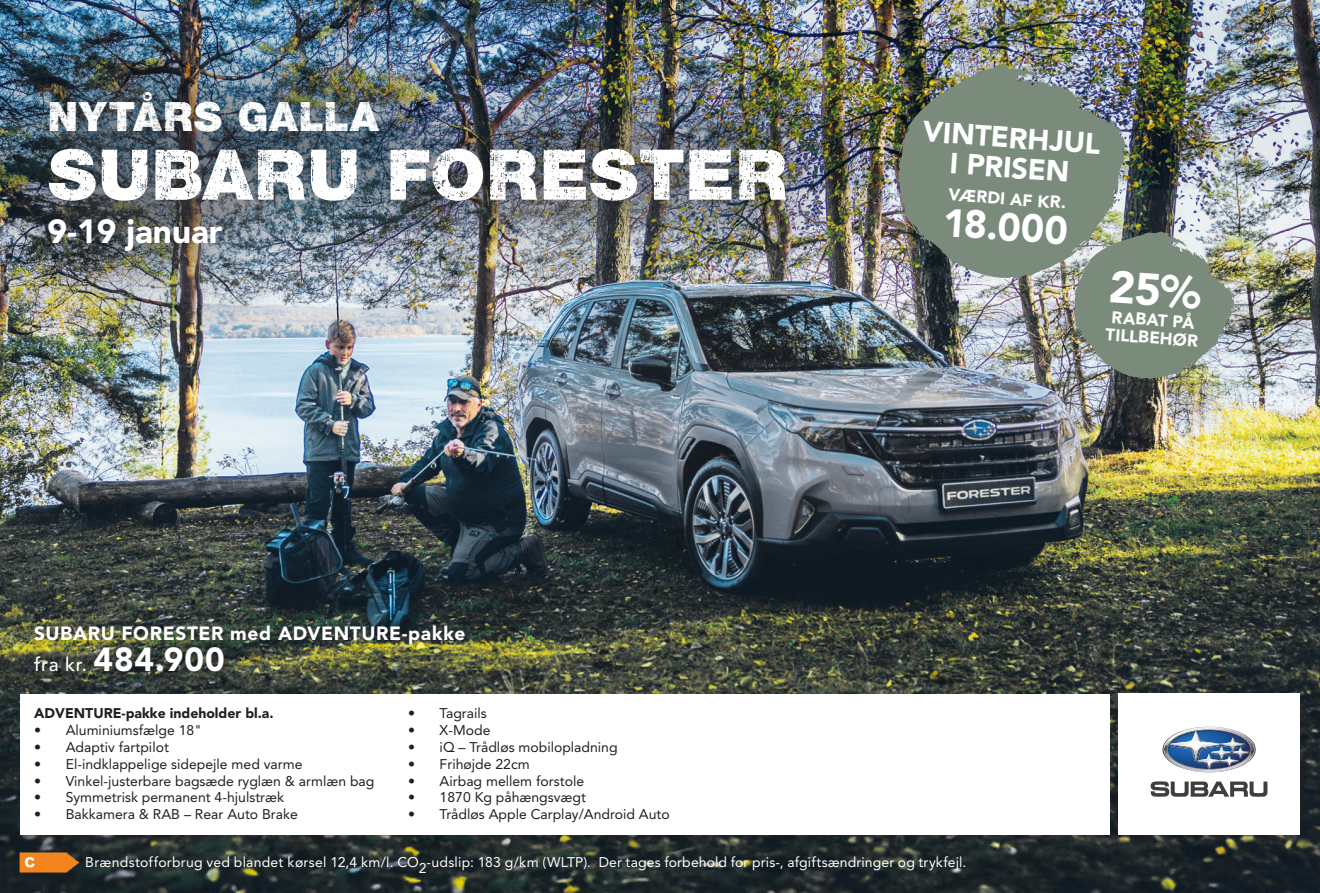
<style>
.page{position:relative;width:1320px;height:893px;background:#fff}
.page>*{position:absolute;margin:0;border:0;box-sizing:border-box;transform-origin:0 0}
.t1{font:70px "Subaru Sans Rough";letter-spacing:.02em;color:#fff}
.t2{font:40.25px "Subaru Sans Rough";letter-spacing:.03em;color:#fff}
.t3{font:900 39.2px "Avenir LT Std";color:#fff}
.t4{font:900 33.25px "Avenir LT Std";color:#fff}
.t5{font:900 33.07px "Avenir LT Std";letter-spacing:.025em;color:#fff}
.t6{font:900 28.88px/29.8px "Avenir LT Std";color:#fff;text-align:center}
.t7{font:900 19.07px "Avenir LT Std";letter-spacing:.03em;color:#fff}
.t8{font:900 16.8px/17.8px "Avenir LT Std";color:#fff}
.t9{font:14px "Avenir LT Std";color:#231f20}
.t10{font:14px "Avenir LT Std";letter-spacing:.01em;color:#fff}
.t11{font:900 14px "Avenir LT Std";color:#231f20}
.s1{font-weight:500;font-size:19.07px}
</style>
<div class="page">
<img style="left:0;top:0;width:1320px;height:893px">
<div style="left:31px;top:621px;width:440px;height:57px;background:#231f20;opacity:.5"></div>
<div style="left:20px;top:695px;width:1089px;height:140px;background:#fff"></div>
<div style="left:1118px;top:694px;width:182px;height:141px;background:#fff"></div>
<svg style="left:1150px;top:781px;width:117px;height:16px"></svg>
<svg style="left:1162px;top:727px;width:93px;height:45px"></svg>
<div style="left:0;top:0;width:881px;height:346px;background:#231f20;opacity:.6"></div>
<img style="left:20px;top:850px;width:58px;height:23px">
<img style="left:897px;top:65px;width:230px;height:215px">
<img style="left:1073px;top:231px;width:161px;height:149px">
<h2 class="t2" style="left:48px;top:93px;width:332px">NYTÅRS GALLA</h2>
<h1 class="t1" style="left:48px;top:133px;width:740px">SUBARU FORESTER</h1>
<h3 class="t4" style="left:48px;top:212px;width:176px">9-19 januar</h3>
<h3 class="t7" style="left:34px;top:621px;width:432px">SUBARU FORESTER med ADVENTURE-pakke</h3>
<h3 class="t5" style="left:34px;top:639px;width:192px"><span class="s1">fra kr.</span> 484.900</h3>
<p class="t11" style="left:34px;top:705px;width:241px">ADVENTURE-pakke indeholder bl.a.</p>
<p class="t9" style="left:34px;top:722px;width:169px">• Aluminiumsfælge 18"</p>
<p class="t9" style="left:34px;top:739px;width:136px">• Adaptiv fartpilot</p>
<p class="t9" style="left:34px;top:756px;width:270px">• El-indklappelige sidepejle med varme</p>
<p class="t9" style="left:34px;top:773px;width:342px">• Vinkel-justerbare bagsæde ryglæn &amp; armlæn bag</p>
<p class="t9" style="left:34px;top:789px;width:251px">• Symmetrisk permanent 4-hjulstræk</p>
<p class="t9" style="left:34px;top:806px;width:265px">• Bakkamera &amp; RAB – Rear Auto Brake</p>
<p class="t9" style="left:408px;top:705px;width:80px">• Tagrails</p>
<p class="t9" style="left:408px;top:722px;width:84px">• X-Mode</p>
<p class="t9" style="left:408px;top:739px;width:211px">• iQ – Trådløs mobilopladning</p>
<p class="t9" style="left:408px;top:756px;width:123px">• Frihøjde 22cm</p>
<p class="t9" style="left:408px;top:773px;width:177px">• Airbag mellem forstole</p>
<p class="t9" style="left:408px;top:789px;width:179px">• 1870 Kg påhængsvægt</p>
<p class="t9" style="left:408px;top:806px;width:263px">• Trådløs Apple Carplay/Android Auto</p>
<h3 class="t6" style="left:924px;top:117px;width:180px;rotate:4deg">VINTERHJUL<br>I PRISEN</h3>
<p class="t8" style="left:949px;top:186px;width:119px;rotate:4deg">VÆRDI AF KR.</p>
<h3 class="t3" style="left:944px;top:199px;width:127px;rotate:4deg">18.000</h3>
<p class="t8" style="left:1107px;top:308px;width:94px;rotate:4deg">RABAT PÅ<br>TILLBEHØR</p>
<p class="t10" style="left:85px;top:854px;width:882px">Brændstofforbrug ved blandet kørsel 12,4 km/l. CO2-udslip: 183 g/km (WLTP). Der tages forbehold for pris-, afgiftsændringer og trykfejl.</p>
</div>
